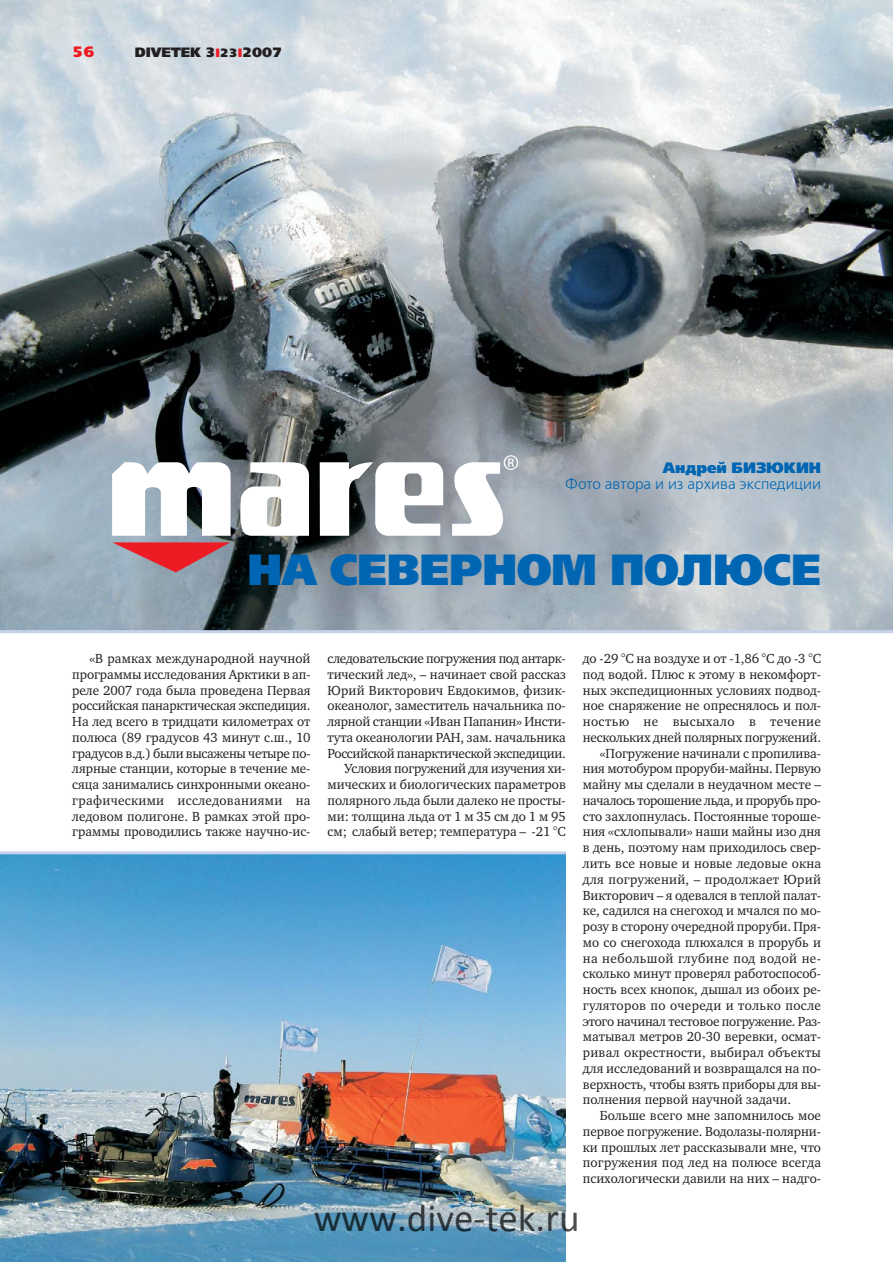
<style>
.page{position:relative;width:893px;height:1262px;background:#fff}
.page>*{position:absolute;margin:0;border:0;box-sizing:border-box;transform-origin:0 0}
.t1{font:43.5px "Free Set Black C";letter-spacing:-.01em;color:#0066b3}
.t2{font:39px "Calibri";color:rgb(0 0 0/.7)}
.t3{font:15px "Free Set C";color:#0066b3}
.t4{font:15px "Free Set Black C";letter-spacing:-.005em;color:#0066b3}
.t5{font:15px "Free Set Black C";color:#ed1c24}
.t6{font:13.5px/15.8px "Charter C";color:#231f20;text-align:justify}
.t7{font:13.5px "Charter C";letter-spacing:.03em;color:#231f20}
.t8{font:13.5px "Charter C";letter-spacing:-.02em;color:#231f20}
.t9{font:13.5px "Charter C";letter-spacing:-.03em;color:#231f20}
.t10{font:13.5px "Charter C";letter-spacing:.025em;color:#231f20}
.t11{font:13.5px "Charter C";letter-spacing:.02em;color:#231f20}
.t12{font:13.5px "Free Set Black C";letter-spacing:-.01em;color:#231f20}
.s1{font-size:12px;color:#ed1c24}
.s2{font-size:12px}
</style>
<div class="page">
<img style="left:0;top:0;width:892px;height:630px">
<img style="left:0;top:854px;width:566px;height:407px">
<svg style="left:112px;top:460px;width:118px;height:76px"></svg>
<svg style="left:240px;top:462px;width:69px;height:74px"></svg>
<svg style="left:320px;top:462px;width:123px;height:74px"></svg>
<svg style="left:452px;top:455px;width:66px;height:81px"></svg>
<svg style="left:112px;top:542px;width:118px;height:30px;background:#bf606b"></svg>
<hr style="left:0;top:630px;width:892px;height:3px;background:#c7d2eb">
<hr style="left:0;top:851px;width:566px;height:3px;background:#c7d2eb">
<p class="t5" style="left:72px;top:47px;width:24px">56</p>
<p class="t12" style="left:135px;top:47px;width:149px">DIVETEK 3<span class="s1">І</span><span class="s2">23</span><span class="s1">І</span>2007</p>
<p class="t4" style="left:663px;top:462px;width:160px">Андрей БИЗЮКИН</p>
<p class="t3" style="left:565px;top:478px;width:257px">Фото автора и из архива экспедиции</p>
<h1 class="t1" style="left:247px;top:554px;width:575px">НА СЕВЕРНОМ ПОЛЮСЕ</h1>
<p class="t6" style="left:72px;top:652px;width:240px;text-indent:17px">«В рамках международной научной программы исследования Арктики в ап&shy;реле 2007 года была проведена Первая российская панарктическая экспедиция.<br>На лед всего в тридцати километрах от полюса (89 градусов 43 минут с.ш., 10 градусов в.д.) были высажены четыре по&shy;лярные станции, которые в течение ме&shy;сяца занимались синхронными океано&shy;графическими исследованиями на ледовом полигоне. В рамках этой про&shy;граммы проводились также научно-ис-</p>
<p class="t6" style="left:327px;top:652px;width:240px;text-align:right">следовательские погружения под антарк&shy;тический лед», – начинает свой рассказ Юрий Викторович Евдокимов, физик&shy;океанолог, заместитель начальника по&shy;лярной станции «Иван Папанин» Инсти&shy;тута океанологии РАН, зам. начальника Российской панарктической экспедиции.<br>Условия погружений для изучения хи&shy;мических и биологических параметров полярного льда были далеко не просты&shy;ми: толщина льда от 1 м 35 см до 1 м 95 см; слабый ветер; температура – -21 °С</p>
<p class="t6" style="left:583px;top:652px;width:240px">до -29 °С на воздухе и от -1,86 °С до -3 °С</p>
<p class="t6" style="left:583px;top:668px;width:240px">под водой. Плюс к этому в некомфорт-</p>
<p class="t6" style="left:583px;top:683px;width:240px">ных экспедиционных условиях подвод-</p>
<p class="t6" style="left:583px;top:699px;width:240px">ное снаряжение не опреснялось и пол-</p>
<p class="t7" style="left:583px;top:716px;width:240px">ностью не высыхало в течение</p>
<p class="t6" style="left:583px;top:731px;width:240px">нескольких дней полярных погружений.</p>
<p class="t6" style="left:600px;top:746px;width:223px">«Погружение начинали с пропилива-</p>
<p class="t6" style="left:583px;top:762px;width:240px">ния мотобуром проруби-майны. Первую</p>
<p class="t6" style="left:583px;top:778px;width:240px">майну мы сделали в неудачном месте –</p>
<p class="t9" style="left:583px;top:795px;width:240px">началось торошение льда, и прорубь про-</p>
<p class="t6" style="left:583px;top:809px;width:240px">сто захлопнулась. Постоянные тороше-</p>
<p class="t6" style="left:583px;top:825px;width:240px">ния «схлопывали» наши майны изо дня</p>
<p class="t6" style="left:583px;top:841px;width:240px">в день, поэтому нам приходилось свер-</p>
<p class="t6" style="left:583px;top:857px;width:240px">лить все новые и новые ледовые окна</p>
<p class="t11" style="left:583px;top:874px;width:240px">для погружений, – продолжает Юрий</p>
<p class="t6" style="left:583px;top:888px;width:240px">Викторович – я одевался в теплой палат-</p>
<p class="t6" style="left:583px;top:904px;width:240px">ке, садился на снегоход и мчался по мо-</p>
<p class="t6" style="left:583px;top:920px;width:240px">розу в сторону очередной проруби. Пря-</p>
<p class="t6" style="left:583px;top:935px;width:240px">мо со снегохода плюхался в прорубь и</p>
<p class="t7" style="left:583px;top:953px;width:240px">на небольшой глубине под водой не-</p>
<p class="t6" style="left:583px;top:967px;width:240px">сколько минут проверял работоспособ-</p>
<p class="t6" style="left:583px;top:983px;width:240px">ность всех кнопок, дышал из обоих ре-</p>
<p class="t10" style="left:583px;top:1000px;width:240px">гуляторов по очереди и только после</p>
<p class="t8" style="left:583px;top:1016px;width:240px">этого начинал тестовое погружение. Раз-</p>
<p class="t6" style="left:583px;top:1030px;width:240px">матывал метров 20-30 веревки, осмат-</p>
<p class="t6" style="left:583px;top:1046px;width:240px">ривал окрестности, выбирал объекты</p>
<p class="t6" style="left:583px;top:1061px;width:240px">для исследований и возвращался на по-</p>
<p class="t6" style="left:583px;top:1077px;width:240px">верхность, чтобы взять приборы для вы-</p>
<p class="t6" style="left:583px;top:1093px;width:210px">полнения первой научной задачи.</p>
<p class="t6" style="left:600px;top:1109px;width:223px">Больше всего мне запомнилось мое</p>
<p class="t6" style="left:583px;top:1124px;width:240px">первое погружение. Водолазы-полярни-</p>
<p class="t6" style="left:583px;top:1140px;width:240px">ки прошлых лет рассказывали мне, что</p>
<p class="t6" style="left:583px;top:1156px;width:240px">погружения под лед на полюсе всегда</p>
<p class="t6" style="left:583px;top:1172px;width:240px">психологически давили на них – надго-</p>
<h2 class="t2" style="left:313px;top:1193px;width:268px">www.dive-tek.ru</h2>
</div>
